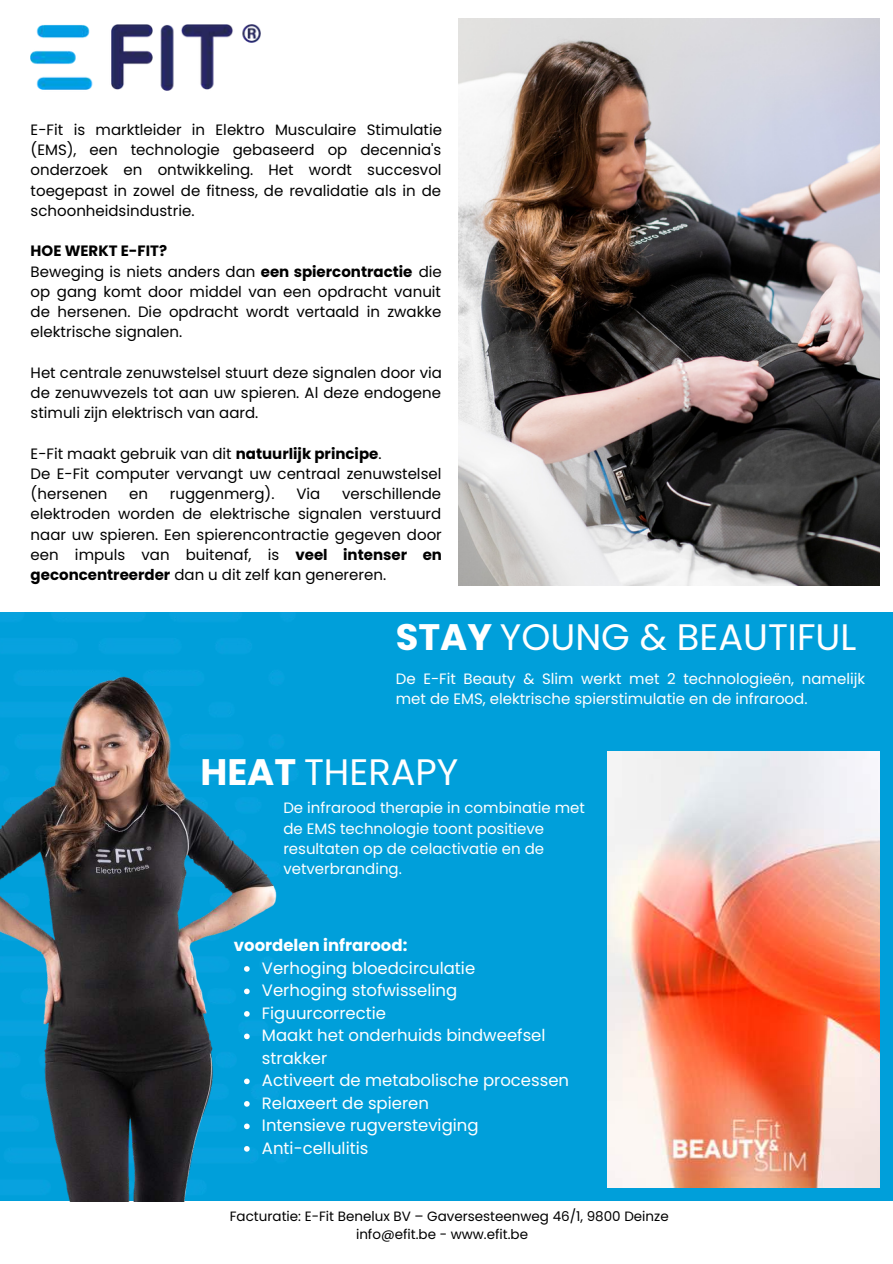
<style>
.page{position:relative;width:893px;height:1264px;background:#fff}
.page>*{position:absolute;margin:0;border:0;box-sizing:border-box;transform-origin:0 0}
.t1{font:36.9px "Poppins";color:#fff}
.t2{font:16.5px/22.5px "Poppins";color:#fff}
.t3{font:700 16.5px "Poppins";color:#fff}
.t4{font:15px/20.2px "Poppins";color:#000;text-align:justify}
.t5{font:15px/20.2px "Poppins";color:#fff}
.t6{font:13.5px/18px "Poppins";color:#000}
.s1{font-weight:700}
</style>
<div class="page">
<div style="left:0;top:612px;width:892px;height:589px;background:#009fda"></div>
<img style="left:458px;top:18px;width:421px;height:567px">
<img style="left:0;top:643px;width:288px;height:558px">
<img style="left:607px;top:752px;width:272px;height:435px">
<img style="left:31px;top:25px;width:229px;height:66px">
<svg style="left:244px;top:966px;width:6px;height:5px"></svg>
<svg style="left:244px;top:988px;width:6px;height:6px"></svg>
<svg style="left:244px;top:1011px;width:6px;height:5px"></svg>
<svg style="left:244px;top:1033px;width:6px;height:6px"></svg>
<svg style="left:244px;top:1078px;width:6px;height:6px"></svg>
<svg style="left:244px;top:1101px;width:6px;height:5px"></svg>
<svg style="left:244px;top:1123px;width:6px;height:6px"></svg>
<svg style="left:244px;top:1145px;width:6px;height:6px"></svg>
<p class="t4" style="left:31px;top:119px;width:413px">E-Fit is marktleider in Elektro Musculaire Stimulatie (EMS), een technologie gebaseerd op decennia's onderzoek en ontwikkeling. Het wordt succesvol toegepast in zowel de fitness, de revalidatie als in de schoonheidsindustrie.</p>
<p class="t4" style="left:31px;top:241px;width:412px;text-align:left"><span class="s1">HOE WERKT E-FIT?<br></span>Beweging is niets anders dan <span class="s1">een spiercontractie</span> die op gang komt door middel van een opdracht vanuit de hersenen. Die opdracht wordt vertaald in zwakke elektrische signalen.</p>
<p class="t4" style="left:31px;top:362px;width:412px">Het centrale zenuwstelsel stuurt deze signalen door via de zenuwvezels tot aan uw spieren. Al deze endogene stimuli zijn elektrisch van aard.</p>
<p class="t4" style="left:31px;top:443px;width:412px;text-align:left">E-Fit maakt gebruik van dit <span class="s1">natuurlijk principe</span>.<br>De E-Fit computer vervangt uw centraal zenuwstelsel (hersenen</p>
<p class="t4" style="left:129px;top:484px;width:20px">en</p>
<p class="t4" style="left:170px;top:484px;width:106px">ruggenmerg).</p>
<p class="t4" style="left:296px;top:484px;width:25px">Via</p>
<p class="t4" style="left:31px;top:484px;width:413px;text-indent:311px">verschillende elektroden worden de elektrische signalen verstuurd naar uw spieren. Een spierencontractie gegeven door een impuls van buitenaf, is <span class="s1">veel intenser en geconcentreerder</span> dan u dit zelf kan genereren.</p>
<h1 class="t1" style="left:396px;top:616px;width:462px"><span class="s1">STAY</span> YOUNG &amp; BEAUTIFUL</h1>
<p class="t5" style="left:396px;top:668px;width:471px">De E-Fit Beauty &amp; Slim werkt met 2 technologieën, namelijk met de EMS, elektrische spierstimulatie en de infrarood.</p>
<h1 class="t1" style="left:200px;top:751px;width:259px"><span class="s1">HEAT</span> THERAPY</h1>
<p class="t5" style="left:283px;top:798px;width:303px">De infrarood therapie in combinatie met de EMS technologie toont positieve resultaten op de celactivatie en de vetverbranding.</p>
<p class="t3" style="left:234px;top:936px;width:175px">voordelen infrarood:</p>
<p class="t2" style="left:262px;top:957px;width:308px">Verhoging bloedcirculatie<br>Verhoging stofwisseling<br>Figuurcorrectie<br>Maakt het onderhuids bindweefsel strakker<br>Activeert de metabolische processen<br>Relaxeert de spieren<br>Intensieve rugversteviging<br>Anti-cellulitis</p>
<p class="t6" style="left:356px;top:1206px;width:314px;text-indent:-126px">Facturatie: E-Fit Benelux BV – Gaversesteenweg 46/1, 9800 Deinze info@efit.be - www.efit.be</p>
</div>
